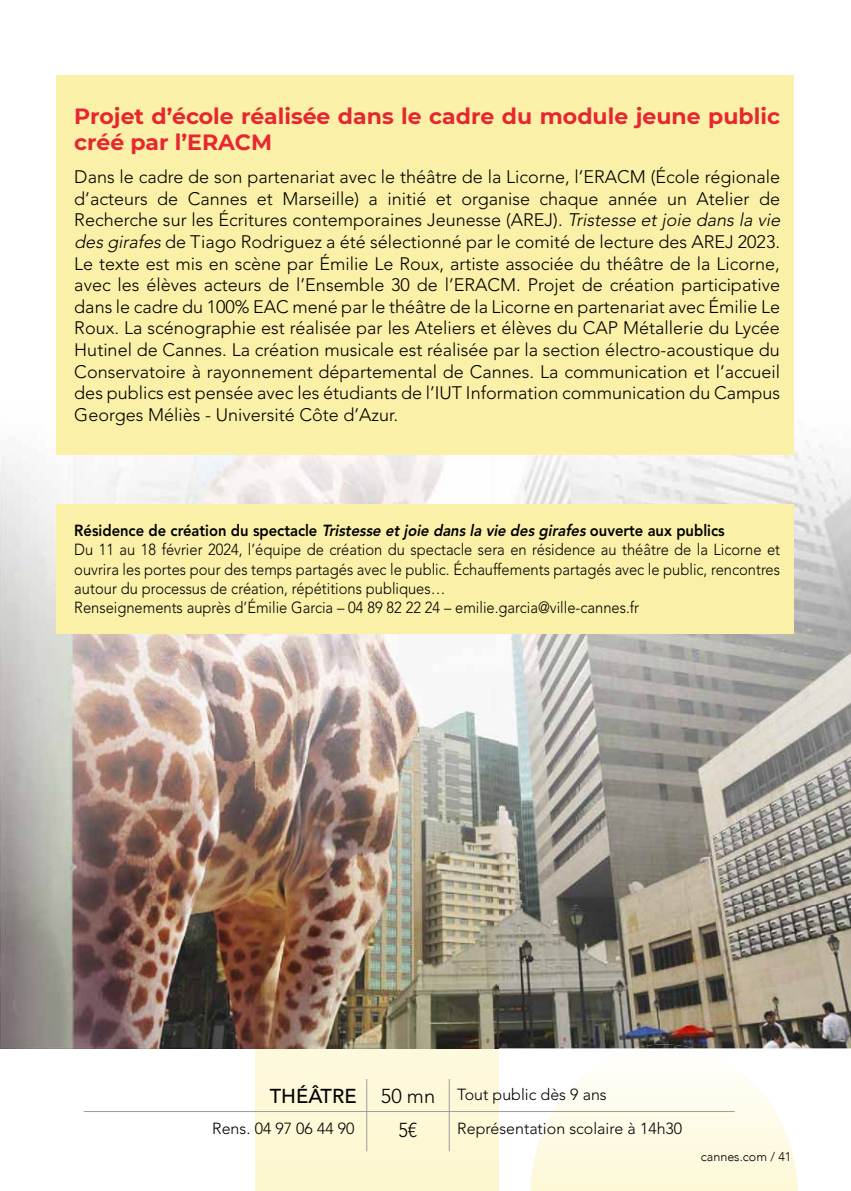
<style>
.page{position:relative;width:851px;height:1191px;background:#fff}
.page>*{position:absolute;margin:0;border:0;box-sizing:border-box;transform-origin:0 0}
.t1{font:700 22px/26.4px "Montserrat";color:#e62730}
.t2{font:500 20px/33.2px "Avenir LT Std";color:#000}
.t3{font:300 18px/21.6px "Avenir LT Std";color:#000}
.t4{font:300 16px/19.4px "Avenir LT Std";color:#000;scale:.92 1}
.t5{font:300 16px "Avenir LT Std";color:#000}
.t6{font:300 12.6px "Avenir";color:#000}
.s1{font-style:italic}
.s2{font-weight:800}
.s3{font-weight:800;font-style:italic}
.s4{font-weight:300}
</style>
<div class="page">
<svg style="left:530px;top:1048px;width:267px;height:143px"></svg>
<div style="left:255px;top:1048px;width:243px;height:143px;background:#fdf8d6"></div>
<img style="left:0;top:403px;width:496px;height:358px">
<img style="left:496px;top:440px;width:354px;height:464px">
<img style="left:0;top:761px;width:255px;height:287px">
<img style="left:498px;top:904px;width:352px;height:144px">
<img style="left:634px;top:1044px;width:60px;height:4px">
<img style="left:255px;top:713px;width:243px;height:335px">
<hr style="left:366px;top:1079px;width:1px;height:72px;background:#9d9d9c">
<hr style="left:448px;top:1079px;width:1px;height:72px;background:#9d9d9c">
<hr style="left:84px;top:1111px;width:650px;height:1px;background:#9d9d9c">
<div style="left:57px;top:75px;width:737px;height:379px;background:#fbf0a8"></div>
<div style="left:57px;top:505px;width:737px;height:129px;background:#fbf0a8"></div>
<p class="t1" style="left:74px;top:102px;width:707px">Projet d’école réalisée dans le cadre du module jeune public créé par l’ERACM</p>
<p class="t3" style="left:74px;top:166px;width:710px">Dans le cadre de son partenariat avec le théâtre de la Licorne, l’ERACM (École régionale d’acteurs de Cannes et Marseille) a initié et organise chaque année un Atelier de Recherche sur les Écritures contemporaines Jeunesse (AREJ). <span class="s1">Tristesse et joie dans la vie des girafes</span> de Tiago Rodriguez a été sélectionné par le comité de lecture des AREJ 2023.<br>Le texte est mis en scène par Émilie Le Roux, artiste associée du théâtre de la Licorne, avec les élèves acteurs de l’Ensemble 30 de l’ERACM. Projet de création participative dans le cadre du 100% EAC mené par le théâtre de la Licorne en partenariat avec Émilie Le Roux. La scénographie est réalisée par les Ateliers et élèves du CAP Métallerie du Lycée Hutinel de Cannes. La création musicale est réalisée par la section électro-acoustique du Conservatoire à rayonnement départemental de Cannes. La communication et l’accueil des publics est pensée avec les étudiants de l’IUT Information communication du Campus Georges Méliès - Université Côte d’Azur.</p>
<p class="t4" style="left:74px;top:520px;width:768px"><span class="s2">Résidence de création du spectacle</span> <span class="s3">Tristesse et joie dans la vie des girafes</span> <span class="s2">ouverte aux publics<br></span>Du 11 au 18 février 2024, l’équipe de création du spectacle sera en résidence au théâtre de la Licorne et ouvrira les portes pour des temps partagés avec le public. Échauffements partagés avec le public, rencontres autour du processus de création, répétitions publiques…<br>Renseignements auprès d’Émilie Garcia – 04 89 82 22 24 – emilie.garcia@ville-cannes.fr</p>
<p class="t2" style="left:398px;top:1080px;width:38px;text-indent:-128px">THÉÂTRE <span class="s4">50 mn<br>5€</span></p>
<p class="t5" style="left:457px;top:1085px;width:151px">Tout public dès 9 ans</p>
<p class="t5" style="left:212px;top:1118px;width:144px">Rens. 04 97 06 44 90</p>
<p class="t5" style="left:457px;top:1118px;width:226px">Représentation scolaire à 14h30</p>
<p class="t6" style="left:700px;top:1149px;width:92px">cannes.com / 41</p>
</div>
